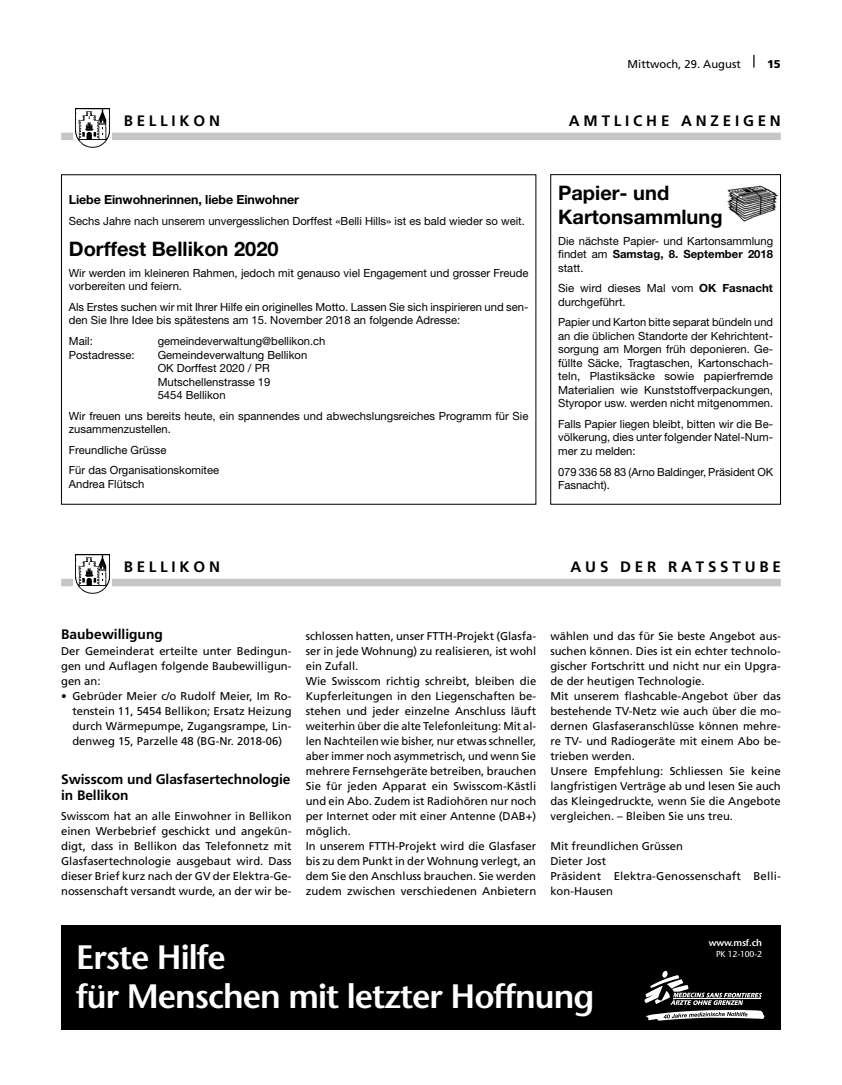
<style>
.page{position:relative;width:842px;height:1085px;background:#fff}
.page>*{position:absolute;margin:0;border:0;box-sizing:border-box;transform-origin:0 0}
.t1{font:600 33.75px/39.5px "Stone Sans Std";letter-spacing:-.03em;color:#fff}
.t2{font:700 20px/24px "Helvetica Neue LT Std";color:#000}
.t3{font:700 15.12px "Frutiger LT Std";letter-spacing:.25em;color:#000}
.t4{font:700 13.75px/16.2px "Frutiger LT Std";letter-spacing:-.005em;color:#000}
.t5{font:700 12.5px "Helvetica Neue LT Std";letter-spacing:-.01em;color:#000}
.t6{font:11.25px/15px "Frutiger LT Std";color:#000;text-align:justify}
.t7{font:11.25px/13.5px "Helvetica Neue LT Std";color:#000}
.t8{font:900 11.25px "Frutiger LT Std";color:#000}
.t9{font:600 9.5px "Stone Sans Std";letter-spacing:-.02em;color:#fff}
.t10{font:500 8.62px "Stone Sans Std";letter-spacing:-.02em;color:#fff}
.s1{font-weight:700}
</style>
<div class="page">
<svg style="left:753px;top:55px;width:1px;height:13px"></svg>
<div style="left:61px;top:133px;width:719px;height:7px;background:#c5c6c6"></div>
<div style="left:73px;top:103px;width:38px;height:47px;background:#fff"></div>
<img style="left:75px;top:108px;width:35px;height:39px">
<div style="left:550px;top:174px;width:230px;height:330px;border:1px solid #000"></div>
<img style="left:727px;top:185px;width:50px;height:37px">
<div style="left:61px;top:578px;width:719px;height:8px;background:#c5c6c6"></div>
<div style="left:73px;top:549px;width:38px;height:47px;background:#fff"></div>
<img style="left:75px;top:554px;width:35px;height:39px">
<div style="left:61px;top:924px;width:719px;height:105px;background:#000"></div>
<svg style="left:644px;top:970px;width:120px;height:50px"></svg>
<p class="t6" style="left:627px;top:56px;width:115px">Mittwoch, 29. August</p>
<p class="t8" style="left:767px;top:57px;width:15px">15</p>
<h3 class="t3" style="left:124px;top:111px;width:98px">BELLIKON</h3>
<h3 class="t3" style="left:569px;top:111px;width:213px">AMTLICHE ANZEIGEN</h3>
<p class="t5" style="left:69px;top:192px;width:231px">Liebe Einwohnerinnen, liebe Einwohner</p>
<p class="t7" style="left:69px;top:214px;width:457px">Sechs Jahre nach unserem unvergesslichen Dorffest «Belli Hills» ist es bald wieder so weit.</p>
<h2 class="t2" style="left:69px;top:236px;width:211px">Dorffest Bellikon 2020</h2>
<p class="t7" style="left:69px;top:266px;width:461px">Wir werden im kleineren Rahmen, jedoch mit genauso viel Engagement und grosser Freude vorbereiten und feiern.</p>
<p class="t7" style="left:69px;top:300px;width:461px">Als Erstes suchen wir mit Ihrer Hilfe ein originelles Motto. Lassen Sie sich inspirieren und sen&shy;den Sie Ihre Idee bis spätestens am 15. November 2018 an folgende Adresse:</p>
<p class="t7" style="left:69px;top:334px;width:25px">Mail:</p>
<p class="t7" style="left:158px;top:334px;width:169px">gemeindeverwaltung@bellikon.ch</p>
<p class="t7" style="left:69px;top:347px;width:67px">Postadresse:</p>
<p class="t7" style="left:158px;top:347px;width:151px">Gemeindeverwaltung Bellikon<br>OK Dorffest 2020 / PR<br>Mutschellenstrasse 19<br>5454 Bellikon</p>
<p class="t7" style="left:69px;top:408px;width:461px">Wir freuen uns bereits heute, ein spannendes und abwechslungsreiches Programm für Sie zusammenzustellen.</p>
<p class="t7" style="left:69px;top:439px;width:152px;line-height:20.6px">Freundliche Grüsse<br>Für das Organisationskomitee</p>
<p class="t7" style="left:69px;top:477px;width:77px">Andrea Flütsch</p>
<h2 class="t2" style="left:558px;top:180px;width:166px">Papier- und<br>Kartonsammlung</h2>
<p class="t7" style="left:558px;top:233px;width:216px;text-align:justify">Die nächste Papier- und Kartonsammlung findet am <span class="s1">Samstag, 8. September 2018 </span>statt.</p>
<p class="t7" style="left:558px;top:281px;width:216px">Sie wird dieses Mal vom <span class="s1">OK Fasnacht </span>durchgeführt.</p>
<p class="t7" style="left:558px;top:315px;width:216px;text-align:justify">Papier und Karton bitte separat bündeln und an die üblichen Standorte der Kehrichtent&shy;sorgung am Morgen früh deponieren. Ge&shy;füllte Säcke, Tragtaschen, Kartonschach&shy;teln, Plastiksäcke sowie papierfremde Materialien wie Kunststoffverpackungen, Styropor usw. werden nicht mitgenommen.</p>
<p class="t7" style="left:558px;top:417px;width:216px;text-align:justify">Falls Papier liegen bleibt, bitten wir die Be&shy;völkerung, dies unter folgender Natel-Num&shy;mer zu melden:</p>
<p class="t7" style="left:558px;top:464px;width:216px">079 336 58 83 (Arno Baldinger, Präsident OK<br>Fasnacht).</p>
<h3 class="t3" style="left:124px;top:557px;width:98px">BELLIKON</h3>
<h3 class="t3" style="left:570px;top:557px;width:212px">AUS DER RATSSTUBE</h3>
<p class="t4" style="left:61px;top:626px;width:103px">Baubewilligung</p>
<p class="t6" style="left:61px;top:643px;width:232px">Der Gemeinderat erteilte unter Bedingun&shy;gen und Auflagen folgende Baubewilligun&shy;gen an:</p>
<p class="t6" style="left:72px;top:688px;width:221px;text-indent:-11px">• Gebrüder Meier c/o Rudolf Meier, Im Ro&shy;tenstein 11, 5454 Bellikon; Ersatz Heizung durch Wärmepumpe, Zugangsrampe, Lin&shy;denweg 15, Parzelle 48 (BG-Nr. 2018-06)</p>
<p class="t4" style="left:61px;top:770px;width:231px">Swisscom und Glasfasertechnologie in Bellikon</p>
<p class="t6" style="left:61px;top:808px;width:232px">Swisscom hat an alle Einwohner in Bellikon einen Werbebrief geschickt und angekün&shy;digt, dass in Bellikon das Telefonnetz mit Glasfasertechnologie ausgebaut wird. Dass dieser Brief kurz nach der GV der Elektra-Ge&shy;nossenschaft versandt wurde, an der wir be-</p>
<p class="t6" style="left:306px;top:628px;width:232px;text-align:left">schlossen hatten, unser FTTH-Projekt (Glasfa&shy;ser in jede Wohnung) zu realisieren, ist wohl ein Zufall.<br>Wie Swisscom richtig schreibt, bleiben die Kupferleitungen in den Liegenschaften be&shy;stehen und jeder einzelne Anschluss läuft weiterhin über die alte Telefonleitung: Mit al&shy;len Nachteilen wie bisher, nur etwas schneller, aber immer noch asymmetrisch, und wenn Sie mehrere Fernsehgeräte betreiben, brauchen Sie für jeden Apparat ein Swisscom-Kästli und ein Abo. Zudem ist Radiohören nur noch per Internet oder mit einer Antenne (DAB+) möglich.<br>In unserem FTTH-Projekt wird die Glasfaser bis zu dem Punkt in der Wohnung verlegt, an dem Sie den Anschluss brauchen. Sie werden zudem zwischen verschiedenen Anbietern</p>
<p class="t6" style="left:550px;top:628px;width:232px;text-align:left">wählen und das für Sie beste Angebot aus&shy;suchen können. Dies ist ein echter technolo&shy;gischer Fortschritt und nicht nur ein Upgra&shy;de der heutigen Technologie.<br>Mit unserem flashcable-Angebot über das bestehende TV-Netz wie auch über die mo&shy;dernen Glasfaseranschlüsse können mehre&shy;re TV- und Radiogeräte mit einem Abo be&shy;trieben werden.<br>Unsere Empfehlung: Schliessen Sie keine langfristigen Verträge ab und lesen Sie auch das Kleingedruckte, wenn Sie die Angebote vergleichen. – Bleiben Sie uns treu.</p>
<p class="t6" style="left:550px;top:838px;width:232px;text-align:left">Mit freundlichen Grüssen<br>Dieter Jost<br>Präsident Elektra-Genossenschaft Belli&shy;kon-Hausen</p>
<h1 class="t1" style="left:76px;top:937px;width:519px">Erste Hilfe<br>für Menschen mit letzter Hoffnung</h1>
<p class="t9" style="left:708px;top:937px;width:55px">www.msf.ch</p>
<p class="t10" style="left:716px;top:948px;width:47px">PK 12-100-2</p>
</div>
